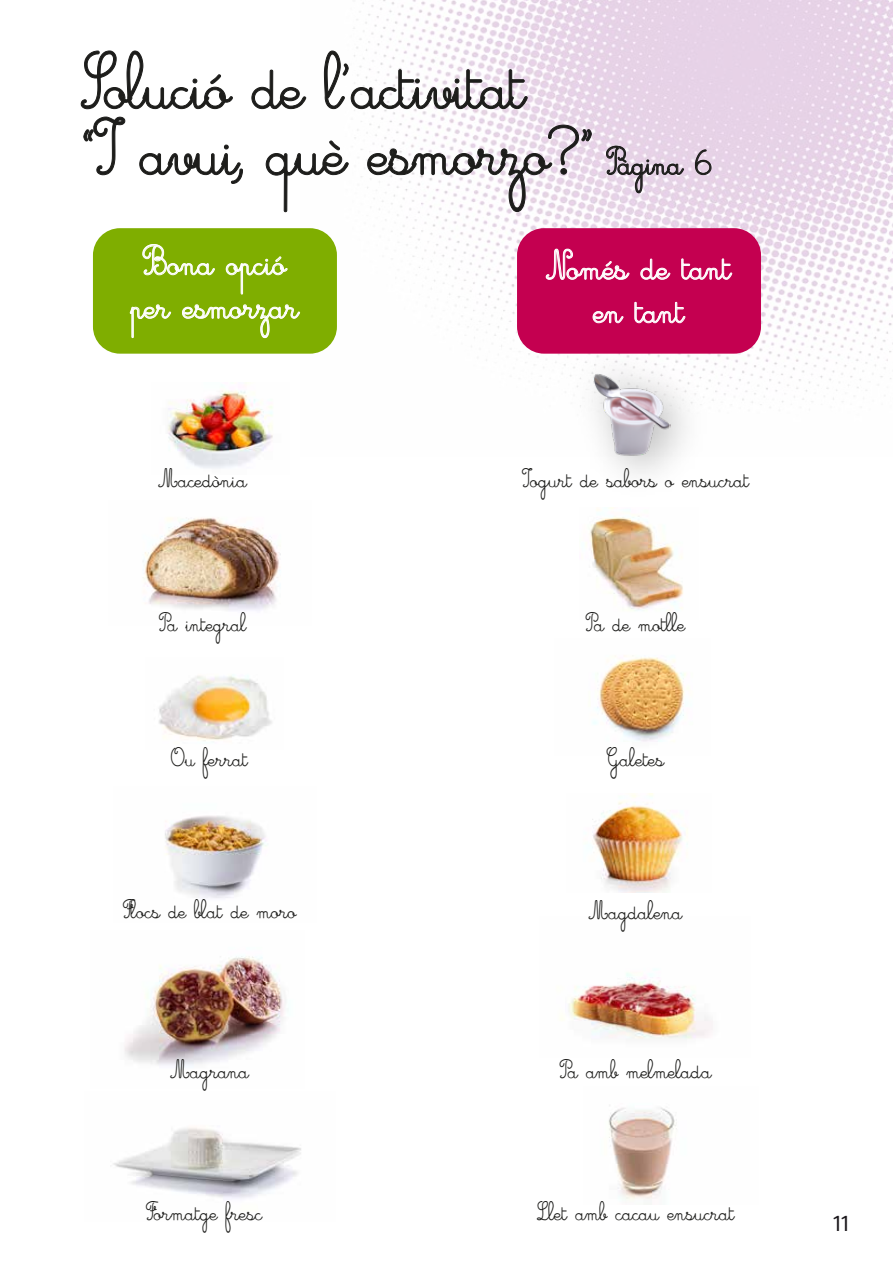
<style>
.page{position:relative;width:893px;height:1263px;background:#fff}
.page>*{position:absolute;margin:0;border:0;box-sizing:border-box;transform-origin:0 0}
.t1{font:63px/66px "Cursivestandard";letter-spacing:-.025em;color:#1d1d1b}
.t2{font:33px/43.5px "Cursivestandard";color:#fff;text-align:center}
.t3{font:31.05px "Cursivestandard";letter-spacing:-.025em;color:#1d1d1b}
.t4{font:300 28.5px "Camingo";color:#1a171b}
.t5{font:21px "Cursivestandard";color:#1d1d1b}
</style>
<div class="page">
<img style="left:608px;top:1105px;width:69px;height:95px">
<img style="left:593px;top:655px;width:96px;height:87px">
<img style="left:589px;top:515px;width:94px;height:96px">
<img style="left:167px;top:390px;width:106px;height:79px">
<img style="left:159px;top:675px;width:113px;height:66px">
<img style="left:306px;top:0;width:587px;height:408px">
<svg style="left:80px;top:50px;width:153px;height:60px"></svg>
<svg style="left:251px;top:69px;width:55px;height:40px"></svg>
<svg style="left:324px;top:50px;width:204px;height:59px"></svg>
<svg style="left:83px;top:116px;width:43px;height:60px"></svg>
<svg style="left:139px;top:144px;width:104px;height:40px"></svg>
<svg style="left:265px;top:140px;width:84px;height:73px"></svg>
<svg style="left:367px;top:124px;width:225px;height:88px"></svg>
<img style="left:165px;top:815px;width:102px;height:83px">
<img style="left:124px;top:956px;width:160px;height:110px">
<div style="left:93px;top:228px;width:244px;height:126px;background:#7fae00;border-radius:27px"></div>
<svg style="left:142px;top:244px;width:73px;height:32px"></svg>
<svg style="left:225px;top:256px;width:63px;height:39px"></svg>
<svg style="left:130px;top:304px;width:41px;height:35px"></svg>
<svg style="left:182px;top:304px;width:118px;height:34px"></svg>
<div style="left:517px;top:228px;width:244px;height:126px;background:#c40050;border-radius:27px"></div>
<svg style="left:545px;top:248px;width:85px;height:32px"></svg>
<svg style="left:640px;top:258px;width:31px;height:22px"></svg>
<svg style="left:681px;top:258px;width:52px;height:22px"></svg>
<svg style="left:592px;top:311px;width:32px;height:13px"></svg>
<svg style="left:634px;top:301px;width:52px;height:23px"></svg>
<img style="left:113px;top:1127px;width:188px;height:72px">
<img style="left:143px;top:518px;width:138px;height:93px">
<svg style="left:606px;top:145px;width:78px;height:49px;background:#c9bbc9"></svg>
<svg style="left:695px;top:149px;width:17px;height:26px"></svg>
<img style="left:551px;top:353px;width:178px;height:158px">
<img style="left:533px;top:370px;width:137px;height:92px">
<img style="left:560px;top:969px;width:153px;height:70px">
<img style="left:592px;top:793px;width:96px;height:100px">
<h1 class="t1" style="left:82px;top:53px;width:512px">Solució de l’activitat<br>“I avui, què esmorzo?”</h1>
<h2 class="t2" style="left:131px;top:241px;width:169px">Bona opció per esmorzar</h2>
<h2 class="t2" style="left:547px;top:246px;width:186px">Només de tant en tant</h2>
<h3 class="t3" style="left:607px;top:145px;width:107px">Pàgina 6</h3>
<p class="t5" style="left:159px;top:468px;width:90px">Macedònia</p>
<p class="t5" style="left:522px;top:467px;width:228px">Iogurt de sabors o ensucrat</p>
<p class="t5" style="left:160px;top:611px;width:89px">Pa integral</p>
<p class="t5" style="left:586px;top:611px;width:101px">Pa de motlle</p>
<p class="t5" style="left:171px;top:746px;width:78px">Ou ferrat</p>
<p class="t5" style="left:607px;top:746px;width:59px">Galetes</p>
<p class="t5" style="left:123px;top:898px;width:175px">Flocs de blat de moro</p>
<p class="t5" style="left:589px;top:899px;width:95px">Magdalena</p>
<p class="t5" style="left:171px;top:1058px;width:80px">Magrana</p>
<p class="t5" style="left:560px;top:1058px;width:153px">Pa amb melmelada</p>
<p class="t5" style="left:147px;top:1200px;width:117px">Formatge fresc</p>
<p class="t5" style="left:538px;top:1200px;width:199px">Llet amb cacau ensucrat</p>
<h3 class="t4" style="left:833px;top:1205px;width:18px">11</h3>
</div>
